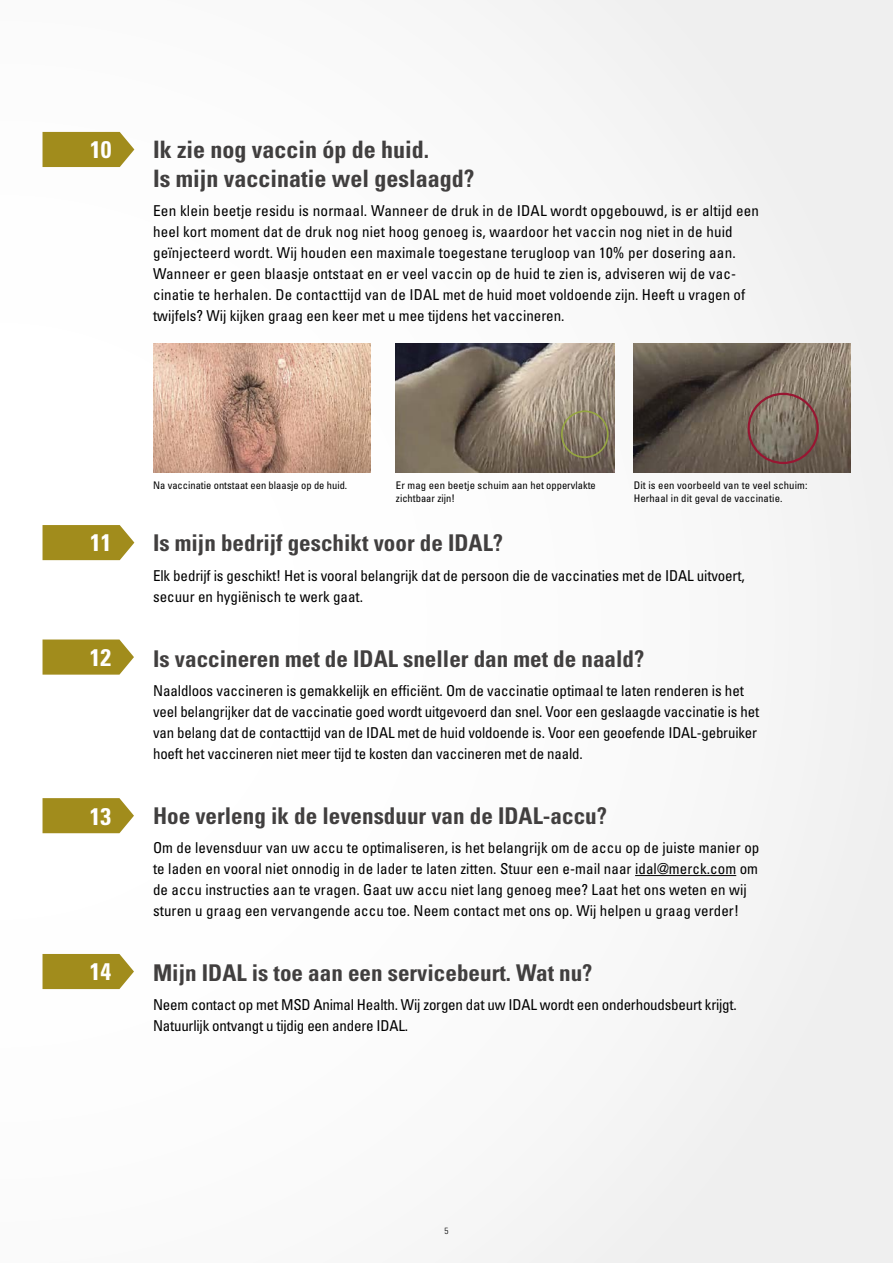
<style>
.page{position:relative;width:893px;height:1263px;background:#fafafa}
.page>*{position:absolute;margin:0;border:0;box-sizing:border-box;transform-origin:0 0}
.t1{font:700 condensed 24px/28.8px "Univers LT Std";color:#413f3f}
.t2{font:700 condensed 24px "Univers LT Std";color:#fff}
.t3{font:700 condensed 23.1px "Univers LT Std";color:#413f3f}
.t4{font:condensed 15px/21px "Univers LT Std";color:#000}
.t5{font:condensed 10.5px/12.6px "Univers LT Std";letter-spacing:.01em;color:#000}
.t6{font:300 condensed 9px "Univers LT Std";color:#000}
</style>
<div class="page">
<img style="left:153px;top:343px;width:217px;height:130px">
<img style="left:396px;top:343px;width:218px;height:130px">
<div style="left:561px;top:410px;width:48px;height:48px;border:2px solid #95a541;border-radius:50%"></div>
<img style="left:634px;top:343px;width:216px;height:130px">
<div style="left:747px;top:393px;width:72px;height:71px;border:2px solid #981632;border-radius:50%"></div>
<svg style="left:43px;top:132px;width:91px;height:35px;background:#a7942d"></svg>
<hr style="left:635px;top:875px;width:101px;height:1px;background:#000">
<svg style="left:43px;top:525px;width:91px;height:35px;background:#a8942d"></svg>
<svg style="left:43px;top:639px;width:91px;height:36px;background:#aa9733"></svg>
<svg style="left:43px;top:798px;width:91px;height:35px;background:#a8952e"></svg>
<svg style="left:43px;top:954px;width:91px;height:35px;background:#a8952e"></svg>
<h1 class="t2" style="left:90px;top:135px;width:23px">10</h1>
<h1 class="t1" style="left:153px;top:135px;width:323px">Ik zie nog vaccin óp de huid.<br>Is mijn vaccinatie wel geslaagd?</h1>
<p class="t4" style="left:153px;top:200px;width:607px">Een klein beetje residu is normaal. Wanneer de druk in de IDAL wordt opgebouwd, is er altijd een heel kort moment dat de druk nog niet hoog genoeg is, waardoor het vaccin nog niet in de huid geïnjecteerd wordt. Wij houden een maximale toegestane terugloop van 10% per dosering aan.<br>Wanneer er geen blaasje ontstaat en er veel vaccin op de huid te zien is, adviseren wij de vac&shy;cinatie te herhalen. De contacttijd van de IDAL met de huid moet voldoende zijn. Heeft u vragen of twijfels? Wij kijken graag een keer met u mee tijdens het vaccineren.</p>
<p class="t5" style="left:153px;top:479px;width:196px">Na vaccinatie ontstaat een blaasje op de huid.</p>
<p class="t5" style="left:396px;top:479px;width:201px">Er mag een beetje schuim aan het oppervlakte zichtbaar zijn!</p>
<p class="t5" style="left:634px;top:479px;width:175px">Dit is een voorbeeld van te veel schuim:<br>Herhaal in dit geval de vaccinatie.</p>
<h1 class="t2" style="left:90px;top:528px;width:23px">11</h1>
<h2 class="t3" style="left:153px;top:529px;width:352px">Is mijn bedrijf geschikt voor de IDAL?</h2>
<p class="t4" style="left:153px;top:565px;width:593px">Elk bedrijf is geschikt! Het is vooral belangrijk dat de persoon die de vaccinaties met de IDAL uitvoert, secuur en hygiënisch te werk gaat.</p>
<h1 class="t2" style="left:90px;top:643px;width:23px">12</h1>
<h2 class="t3" style="left:153px;top:644px;width:493px">Is vaccineren met de IDAL sneller dan met de naald?</h2>
<p class="t4" style="left:153px;top:680px;width:608px">Naaldloos vaccineren is gemakkelijk en efficiënt. Om de vaccinatie optimaal te laten renderen is het veel belangrijker dat de vaccinatie goed wordt uitgevoerd dan snel. Voor een geslaagde vaccinatie is het van belang dat de contacttijd van de IDAL met de huid voldoende is. Voor een geoefende IDAL-gebruiker hoeft het vaccineren niet meer tijd te kosten dan vaccineren met de naald.</p>
<h1 class="t2" style="left:90px;top:801px;width:23px">13</h1>
<h2 class="t3" style="left:153px;top:801px;width:455px">Hoe verleng ik de levensduur van de IDAL-accu?</h2>
<p class="t4" style="left:153px;top:837px;width:608px">Om de levensduur van uw accu te optimaliseren, is het belangrijk om de accu op de juiste manier op te laden en vooral niet onnodig in de lader te laten zitten. Stuur een e-mail naar idal@merck.com om de accu instructies aan te vragen. Gaat uw accu niet lang genoeg mee? Laat het ons weten en wij sturen u graag een vervangende accu toe. Neem contact met ons op. Wij helpen u graag verder!</p>
<h1 class="t2" style="left:90px;top:957px;width:23px">14</h1>
<h2 class="t3" style="left:153px;top:959px;width:441px">Mijn IDAL is toe aan een servicebeurt. Wat nu?</h2>
<p class="t4" style="left:153px;top:994px;width:585px">Neem contact op met MSD Animal Health. Wij zorgen dat uw IDAL wordt een onderhoudsbeurt krijgt.<br>Natuurlijk ontvangt u tijdig een andere IDAL.</p>
<p class="t6" style="left:444px;top:1226px;width:5px">5</p>
</div>
